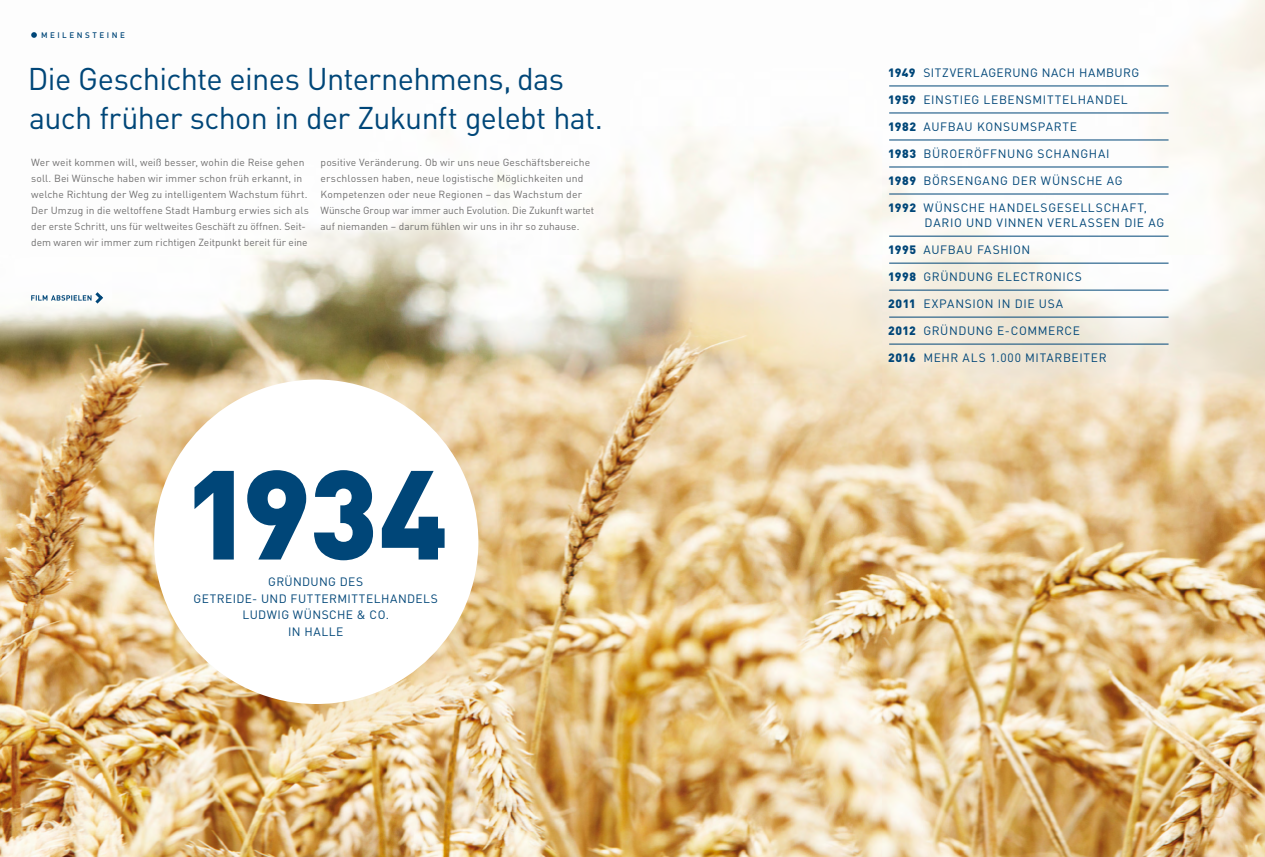
<style>
.page{position:relative;width:1265px;height:857px;background:#fff}
.page>*{position:absolute;margin:0;border:0;box-sizing:border-box;transform-origin:0 0}
.t1{font:900 124.4px "DIN";color:#004678}
.t2{font:31px/39px "DIN";letter-spacing:-.02em;color:#004678}
.t3{font:12px/14.9px "DIN";letter-spacing:.05em;color:#004678}
.t4{font:12px/16.5px "DIN";letter-spacing:.03em;color:#004678;text-align:center}
.t5{font:10.2px/16px "DIN";letter-spacing:.01em;color:#706f6f}
.t6{font:500 8px "DIN";letter-spacing:.315em;color:#004678}
.s1{font-weight:900}
</style>
<div class="page">
<img style="left:0;top:0;width:1264px;height:856px">
<svg style="left:31px;top:32px;width:6px;height:6px"></svg>
<hr style="left:889px;top:86px;width:279px;height:1px;background:#004678">
<hr style="left:889px;top:167px;width:279px;height:1px;background:#004678">
<hr style="left:889px;top:194px;width:279px;height:1px;background:#004678">
<hr style="left:889px;top:236px;width:279px;height:1px;background:#004678">
<hr style="left:889px;top:263px;width:279px;height:1px;background:#004678">
<hr style="left:889px;top:290px;width:279px;height:1px;background:#004678">
<hr style="left:889px;top:317px;width:279px;height:1px;background:#004678">
<hr style="left:889px;top:344px;width:279px;height:1px;background:#004678">
<hr style="left:889px;top:113px;width:279px;height:1px;background:#004678">
<hr style="left:889px;top:140px;width:279px;height:1px;background:#004678">
<div style="left:154px;top:379px;width:324px;height:324px;background:#fff;border-radius:50%"></div>
<svg style="left:31px;top:289px;width:75px;height:17px"></svg>
<p class="t6" style="left:41px;top:30px;width:85px">MEILENSTEINE</p>
<h2 class="t2" style="left:28px;top:59px;width:576px">Die Geschichte eines Unternehmens, das auch früher schon in der Zukunft gelebt hat.</h2>
<p class="t5" style="left:31px;top:154px;width:279px">Wer weit kommen will, weiß besser, wohin die Reise gehen soll. Bei Wünsche haben wir immer schon früh erkannt, in welche Richtung der Weg zu intelligentem Wachstum führt.<br>Der Umzug in die weltoffene Stadt Hamburg erwies sich als der erste Schritt, uns für weltweites Geschäft zu öffnen. Seit&shy;dem waren wir immer zum richtigen Zeitpunkt bereit für eine</p>
<p class="t5" style="left:320px;top:154px;width:275px">positive Veränderung. Ob wir uns neue Geschäftsbereiche erschlossen haben, neue logistische Möglichkeiten und Kompetenzen oder neue Regionen – das Wachstum der Wünsche Group war immer auch Evolution. Die Zukunft wartet auf niemanden – darum fühlen wir uns in ihr so zuhause.</p>
<h1 class="t1" style="left:183px;top:431px;width:266px">1934</h1>
<p class="t4" style="left:194px;top:573px;width:246px">GRÜNDUNG DES<br>GETREIDE- UND FUTTERMITTELHANDELS<br>LUDWIG WÜNSCHE &amp; CO.<br>IN HALLE</p>
<p class="t4" style="left:888px;top:64px;width:252px"><span class="s1">1949</span> SITZVERLAGERUNG NACH HAMBURG</p>
<p class="t3" style="left:888px;top:92px;width:241px"><span class="s1">1959</span> EINSTIEG LEBENSMITTELHANDEL</p>
<p class="t3" style="left:888px;top:119px;width:191px"><span class="s1">1982</span> AUFBAU KONSUMSPARTE</p>
<p class="t3" style="left:888px;top:146px;width:223px"><span class="s1">1983</span> BÜROERÖFFNUNG SCHANGHAI</p>
<p class="t3" style="left:888px;top:173px;width:236px"><span class="s1">1989</span> BÖRSENGANG DER WÜNSCHE AG</p>
<p class="t3" style="left:924px;top:200px;width:241px;text-indent:-37px"><span class="s1">1992</span> WÜNSCHE HANDELSGESELLSCHAFT,<br>DARIO UND VINNEN VERLASSEN DIE AG</p>
<p class="t3" style="left:888px;top:241px;width:144px"><span class="s1">1995</span> AUFBAU FASHION</p>
<p class="t3" style="left:888px;top:268px;width:195px"><span class="s1">1998</span> GRÜNDUNG ELECTRONICS</p>
<p class="t3" style="left:888px;top:295px;width:176px"><span class="s1">2011</span> EXPANSION IN DIE USA</p>
<p class="t3" style="left:887px;top:322px;width:193px"><span class="s1">2012</span> GRÜNDUNG E-COMMERCE</p>
<p class="t3" style="left:887px;top:349px;width:220px"><span class="s1">2016</span> MEHR ALS 1.000 MITARBEITER</p>
</div>
